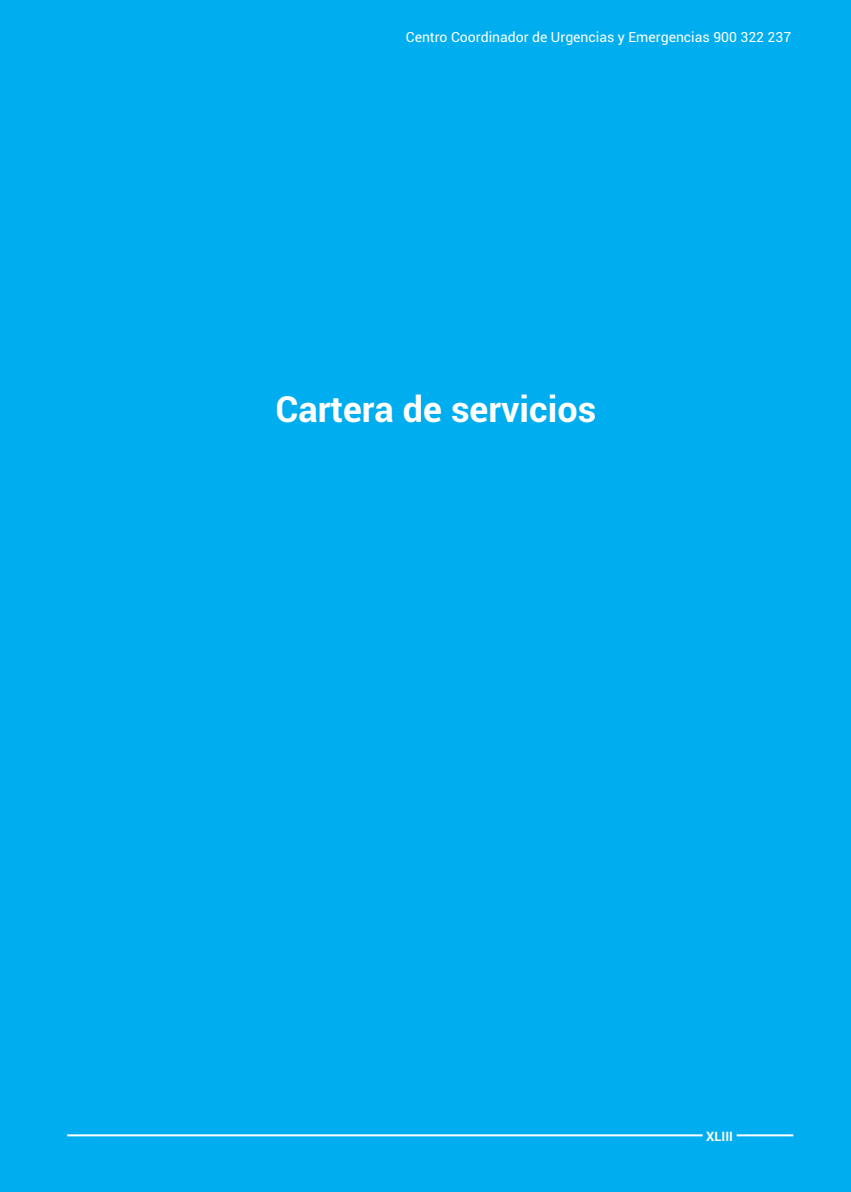
<style>
.page{position:relative;width:851px;height:1192px;background:#fff}
.page>*{position:absolute;margin:0;border:0;box-sizing:border-box;transform-origin:0 0}
.t1{font:700 36px "Roboto";color:#fff}
.t2{font:14px "Roboto";color:#fff}
.t3{font:700 13px "Roboto";color:#fff}
</style>
<div class="page">
<div style="left:0;top:0;width:850px;height:1191px;background:#00aeef"></div>
<hr style="left:67px;top:1134px;width:635px;height:2px;background:#fff">
<hr style="left:736px;top:1134px;width:57px;height:2px;background:#fff">
<p class="t2" style="left:406px;top:31px;width:387px">Centro Coordinador de Urgencias y Emergencias 900 322 237</p>
<h1 class="t1" style="left:275px;top:395px;width:322px">Cartera de servicios</h1>
<p class="t3" style="left:706px;top:1130px;width:28px">XLIII</p>
</div>
